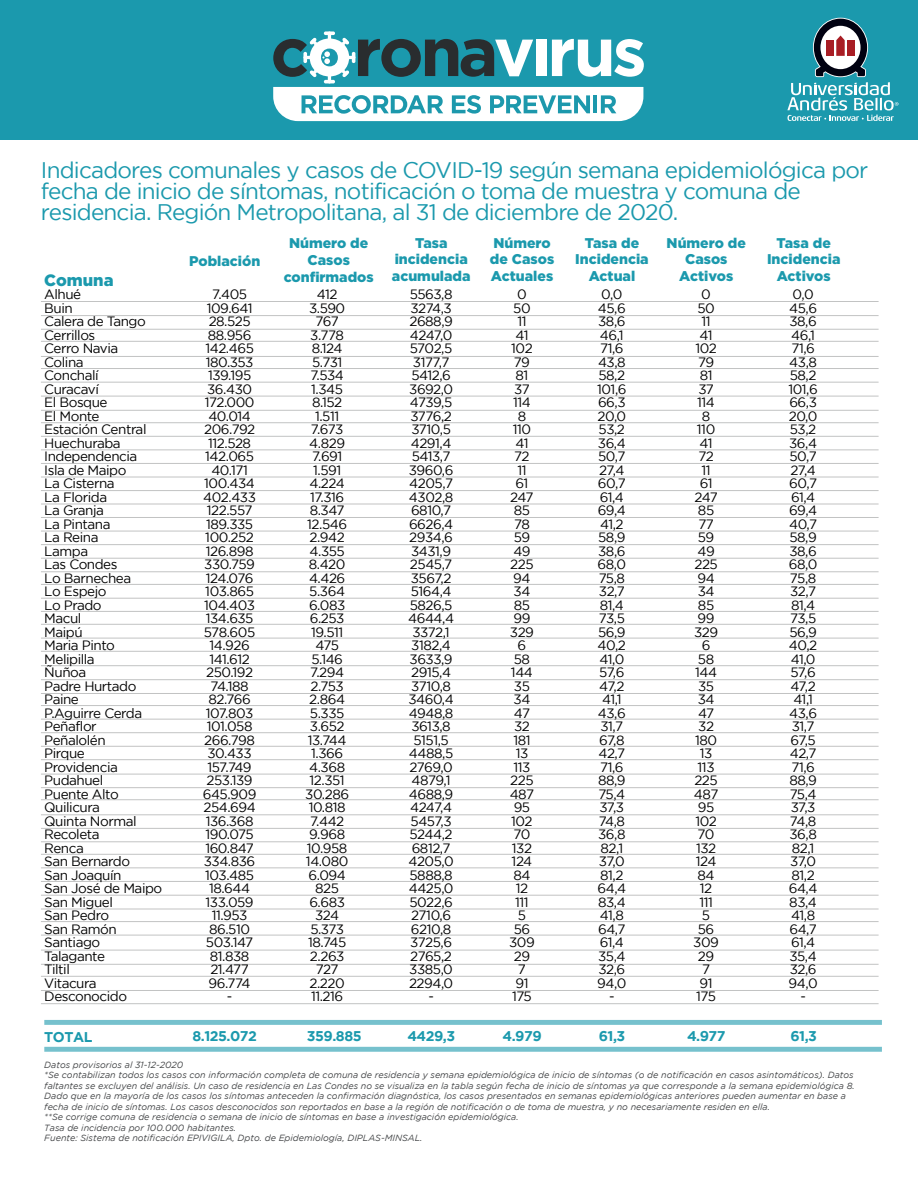
<style>
.page{position:relative;width:918px;height:1188px;background:#fff}
.page>*{position:absolute;margin:0;border:0;box-sizing:border-box;transform-origin:0 0}
.t1{font:22.5px/21px "Gotham";letter-spacing:-.035em;color:#1b99ad}
.t2{font:900 16.5px "Gotham";color:#1b99ad}
.t3{font:900 14.1px/17px "Gotham";color:#1b99ad;text-align:center}
.t4{font:700 14.1px "Gotham";letter-spacing:-.035em;color:#1b99ad}
.t5{font:13.5px/13.5px "Gotham";letter-spacing:-.035em;color:#000001;text-align:center}
.t6{font:italic 9px/10.5px "Gotham";color:#454749}
</style>
<div class="page">
<div style="left:0;top:0;width:918px;height:139px;background:#1b99ad"></div>
<svg style="left:787px;top:18px;width:111px;height:103px"></svg>
<hr style="left:41px;top:315px;width:838px;height:1px;background:#c2c3c3">
<hr style="left:41px;top:301px;width:838px;height:1px;background:#c2c3c3">
<hr style="left:41px;top:329px;width:838px;height:1px;background:#c2c3c3">
<hr style="left:41px;top:341px;width:838px;height:1px;background:#c2c3c3">
<hr style="left:41px;top:356px;width:838px;height:1px;background:#c2c3c3">
<hr style="left:41px;top:368px;width:838px;height:1px;background:#c2c3c3">
<hr style="left:41px;top:382px;width:838px;height:1px;background:#c2c3c3">
<hr style="left:41px;top:396px;width:838px;height:1px;background:#c2c3c3">
<hr style="left:41px;top:410px;width:838px;height:1px;background:#c2c3c3">
<hr style="left:41px;top:422px;width:838px;height:1px;background:#c2c3c3">
<hr style="left:41px;top:436px;width:838px;height:1px;background:#c2c3c3">
<hr style="left:41px;top:449px;width:838px;height:1px;background:#c2c3c3">
<hr style="left:41px;top:477px;width:838px;height:1px;background:#c2c3c3">
<hr style="left:41px;top:490px;width:838px;height:1px;background:#c2c3c3">
<hr style="left:41px;top:504px;width:838px;height:1px;background:#c2c3c3">
<hr style="left:41px;top:463px;width:838px;height:1px;background:#c2c3c3">
<hr style="left:41px;top:517px;width:838px;height:1px;background:#c2c3c3">
<hr style="left:41px;top:531px;width:838px;height:1px;background:#c2c3c3">
<hr style="left:41px;top:558px;width:838px;height:1px;background:#c2c3c3">
<hr style="left:41px;top:571px;width:838px;height:1px;background:#c2c3c3">
<hr style="left:41px;top:584px;width:838px;height:1px;background:#c2c3c3">
<hr style="left:41px;top:598px;width:838px;height:1px;background:#c2c3c3">
<hr style="left:41px;top:611px;width:838px;height:1px;background:#c2c3c3">
<hr style="left:41px;top:624px;width:838px;height:1px;background:#c2c3c3">
<hr style="left:41px;top:638px;width:838px;height:1px;background:#c2c3c3">
<hr style="left:41px;top:651px;width:838px;height:1px;background:#c2c3c3">
<hr style="left:41px;top:665px;width:838px;height:1px;background:#c2c3c3">
<hr style="left:41px;top:679px;width:838px;height:1px;background:#c2c3c3">
<hr style="left:41px;top:544px;width:838px;height:1px;background:#c2c3c3">
<hr style="left:41px;top:693px;width:838px;height:1px;background:#c2c3c3">
<hr style="left:41px;top:705px;width:838px;height:1px;background:#c2c3c3">
<hr style="left:41px;top:732px;width:838px;height:1px;background:#c2c3c3">
<hr style="left:41px;top:746px;width:838px;height:1px;background:#c2c3c3">
<hr style="left:41px;top:759px;width:838px;height:1px;background:#c2c3c3">
<hr style="left:41px;top:719px;width:838px;height:1px;background:#c2c3c3">
<hr style="left:41px;top:774px;width:838px;height:1px;background:#c2c3c3">
<hr style="left:41px;top:787px;width:838px;height:1px;background:#c2c3c3">
<hr style="left:41px;top:814px;width:838px;height:1px;background:#c2c3c3">
<hr style="left:41px;top:828px;width:838px;height:1px;background:#c2c3c3">
<hr style="left:41px;top:841px;width:838px;height:1px;background:#c2c3c3">
<hr style="left:41px;top:799px;width:838px;height:1px;background:#c2c3c3">
<hr style="left:41px;top:854px;width:838px;height:1px;background:#c2c3c3">
<hr style="left:41px;top:867px;width:838px;height:1px;background:#c2c3c3">
<hr style="left:41px;top:881px;width:838px;height:1px;background:#c2c3c3">
<hr style="left:41px;top:895px;width:838px;height:1px;background:#c2c3c3">
<hr style="left:41px;top:909px;width:838px;height:1px;background:#c2c3c3">
<hr style="left:41px;top:921px;width:838px;height:1px;background:#c2c3c3">
<hr style="left:41px;top:935px;width:838px;height:1px;background:#c2c3c3">
<hr style="left:41px;top:950px;width:838px;height:1px;background:#c2c3c3">
<hr style="left:41px;top:964px;width:838px;height:1px;background:#c2c3c3">
<hr style="left:41px;top:976px;width:838px;height:1px;background:#c2c3c3">
<hr style="left:41px;top:990px;width:838px;height:1px;background:#c2c3c3">
<hr style="left:41px;top:1003px;width:838px;height:1px;background:#c2c3c3">
<div style="left:44px;top:1020px;width:838px;height:5px;background:#76c1cd"></div>
<div style="left:44px;top:1047px;width:838px;height:5px;background:#76c1cd"></div>
<svg style="left:273px;top:31px;width:371px;height:90px"></svg>
<h1 class="t1" style="left:41px;top:160px;width:829px">Indicadores comunales y casos de COVID-19 según semana epidemiológica por fecha de inicio de síntomas, notificación o toma de muestra y comuna de residencia. Región Metropolitana, al 31 de diciembre de 2020.</h1>
<p class="t3" style="left:284px;top:234px;width:92px">Número de<br>Casos confirmados</p>
<p class="t3" style="left:392px;top:234px;width:80px">Tasa incidencia acumulada</p>
<p class="t3" style="left:490px;top:234px;width:66px;text-align:left">Número de Casos<br>Actuales</p>
<p class="t3" style="left:575px;top:234px;width:75px">Tasa de<br>Incidencia<br>Actual</p>
<p class="t3" style="left:667px;top:234px;width:81px">Número de<br>Casos<br>Activos</p>
<p class="t3" style="left:767px;top:234px;width:75px">Tasa de<br>Incidencia</p>
<p class="t3" style="left:189px;top:253px;width:73px">Población</p>
<p class="t2" style="left:44px;top:270px;width:71px">Comuna</p>
<p class="t3" style="left:777px;top:268px;width:56px">Activos</p>
<p class="t5" style="left:44px;top:287px;width:119px;text-align:left">Alhué<br>Buin<br>Calera de Tango<br>Cerrillos<br>Cerro Navia<br>Colina<br>Conchalí<br>Curacaví<br>El Bosque<br>El Monte<br>Estación Central<br>Huechuraba<br>Independencia<br>Isla de Maipo<br>La Cisterna<br>La Florida<br>La Granja<br>La Pintana<br>La Reina<br>Lampa<br>Las Condes<br>Lo Barnechea<br>Lo Espejo<br>Lo Prado<br>Macul<br>Maipú<br>Maria Pinto<br>Melipilla<br>Ñuñoa<br>Padre Hurtado<br>Paine<br>P.Aguirre Cerda<br>Peñaflor<br>Peñalolén<br>Pirque<br>Providencia<br>Pudahuel<br>Puente Alto<br>Quilicura<br>Quinta Normal<br>Recoleta<br>Renca<br>San Bernardo<br>San Joaquín<br>San José de Maipo<br>San Miguel<br>San Pedro<br>San Ramón<br>Santiago<br>Talagante<br>Tiltil<br>Vitacura<br>Desconocido</p>
<p class="t4" style="left:44px;top:1029px;width:50px">TOTAL</p>
<p class="t5" style="left:203px;top:287px;width:55px">7.405<br>109.641<br>28.525<br>88.956<br>142.465<br>180.353<br>139.195<br>36.430<br>172.000<br>40.014<br>206.792<br>112.528<br>142.065<br>40.171<br>100.434<br>402.433<br>122.557<br>189.335<br>100.252<br>126.898<br>330.759<br>124.076<br>103.865<br>104.403<br>134.635<br>578.605<br>14.926<br>141.612<br>250.192<br>74.188<br>82.766<br>107.803<br>101.058<br>266.798<br>30.433<br>157.749<br>253.139<br>645.909<br>254.694<br>136.368<br>190.075<br>160.847<br>334.836<br>103.485<br>18.644<br>133.059<br>11.953<br>86.510<br>503.147<br>81.838<br>21.477<br>96.774<br>-</p>
<p class="t5" style="left:305px;top:287px;width:45px">412<br>3.590<br>767<br>3.778<br>8.124<br>5.731<br>7.534<br>1.345<br>8.152<br>1.511<br>7.673<br>4.829<br>7.691<br>1.591<br>4.224<br>17.316<br>8.347<br>12.546<br>2.942<br>4.355<br>8.420<br>4.426<br>5.364<br>6.083<br>6.253<br>19.511<br>475<br>5.146<br>7.294<br>2.753<br>2.864<br>5.335<br>3.652<br>13.744<br>1.366<br>4.368<br>12.351<br>30.286<br>10.818<br>7.442<br>9.968<br>10.958<br>14.080<br>6.094<br>825<br>6.683<br>324<br>5.373<br>18.745<br>2.263<br>727<br>2.220<br>11.216</p>
<p class="t5" style="left:408px;top:287px;width:47px">5563,8<br>3274,3<br>2688,9<br>4247,0<br>5702,5<br>3177,7<br>5412,6<br>3692,0<br>4739,5<br>3776,2<br>3710,5<br>4291,4<br>5413,7<br>3960,6<br>4205,7<br>4302,8<br>6810,7<br>6626,4<br>2934,6<br>3431,9<br>2545,7<br>3567,2<br>5164,4<br>5826,5<br>4644,4<br>3372,1<br>3182,4<br>3633,9<br>2915,4<br>3710,8<br>3460,4<br>4948,8<br>3613,8<br>5151,5<br>4488,5<br>2769,0<br>4879,1<br>4688,9<br>4247,4<br>5457,3<br>5244,2<br>6812,7<br>4205,0<br>5888,8<br>4425,0<br>5022,6<br>2710,6<br>6210,8<br>3725,6<br>2765,2<br>3385,0<br>2294,0 -</p>
<p class="t5" style="left:509px;top:287px;width:27px">0<br>50<br>11<br>41<br>102<br>79<br>81<br>37<br>114<br>8<br>110<br>41<br>72<br>11<br>61<br>247<br>85<br>78<br>59<br>49<br>225<br>94<br>34<br>85<br>99<br>329<br>6<br>58<br>144<br>35<br>34<br>47<br>32<br>181<br>13<br>113<br>225<br>487<br>95<br>102<br>70<br>132<br>124<br>84<br>12<br>111<br>5<br>56<br>309<br>29<br>7<br>91<br>175</p>
<p class="t5" style="left:597px;top:287px;width:31px">0,0<br>45,6<br>38,6<br>46,1<br>71,6<br>43,8<br>58,2<br>101,6<br>66,3<br>20,0<br>53,2<br>36,4<br>50,7<br>27,4<br>60,7<br>61,4<br>69,4<br>41,2<br>58,9<br>38,6<br>68,0<br>75,8<br>32,7<br>81,4<br>73,5<br>56,9<br>40,2<br>41,0<br>57,6<br>47,2<br>41,1<br>43,6<br>31,7<br>67,8<br>42,7<br>71,6<br>88,9<br>75,4<br>37,3<br>74,8<br>36,8<br>82,1<br>37,0<br>81,2<br>64,4<br>83,4<br>41,8<br>64,7<br>61,4<br>35,4<br>32,6<br>94,0 -</p>
<p class="t5" style="left:693px;top:287px;width:27px">0<br>50<br>11<br>41<br>102<br>79<br>81<br>37<br>114<br>8<br>110<br>41<br>72<br>11<br>61<br>247<br>85<br>77<br>59<br>49<br>225<br>94<br>34<br>85<br>99<br>329<br>6<br>58<br>144<br>35<br>34<br>47<br>32<br>180<br>13<br>113<br>225<br>487<br>95<br>102<br>70<br>132<br>124<br>84<br>12<br>111<br>5<br>56<br>309<br>29<br>7<br>91<br>175</p>
<p class="t5" style="left:788px;top:287px;width:31px">0,0<br>45,6<br>38,6<br>46,1<br>71,6<br>43,8<br>58,2<br>101,6<br>66,3<br>20,0<br>53,2<br>36,4<br>50,7<br>27,4<br>60,7<br>61,4<br>69,4<br>40,7<br>58,9<br>38,6<br>68,0<br>75,8<br>32,7<br>81,4<br>73,5<br>56,9<br>40,2<br>41,0<br>57,6<br>47,2<br>41,1<br>43,6<br>31,7<br>67,5<br>42,7<br>71,6<br>88,9<br>75,4<br>37,3<br>74,8<br>36,8<br>82,1<br>37,0<br>81,2<br>64,4<br>83,4<br>41,8<br>64,7<br>61,4<br>35,4<br>32,6<br>94,0 -</p>
<p class="t4" style="left:193px;top:1028px;width:66px">8.125.072</p>
<p class="t4" style="left:307px;top:1028px;width:56px">359.885</p>
<p class="t4" style="left:407px;top:1028px;width:49px">4429,3</p>
<p class="t4" style="left:503px;top:1028px;width:41px">4.979</p>
<p class="t4" style="left:599px;top:1028px;width:28px">61,3</p>
<p class="t4" style="left:687px;top:1028px;width:40px">4.977</p>
<p class="t4" style="left:790px;top:1028px;width:28px">61,3</p>
<p class="t6" style="left:44px;top:1059px;width:812px">Datos provisorios al 31-12-2020<br>*Se contabilizan todos los casos con información completa de comuna de residencia y semana epidemiológica de inicio de síntomas (o de notificación en casos asintomáticos). Datos faltantes se excluyen del análisis. Un caso de residencia en Las Condes no se visualiza en la tabla según fecha de inicio de síntomas ya que corresponde a la semana epidemiológica 8.<br>Dado que en la mayoría de los casos los síntomas anteceden la confirmación diagnóstica, los casos presentados en semanas epidemiológicas anteriores pueden aumentar en base a fecha de inicio de síntomas. Los casos desconocidos son reportados en base a la región de notificación o de toma de muestra, y no necesariamente residen en ella.<br>**Se corrige comuna de residencia o semana de inicio de síntomas en base a investigación epidemiológica.<br>Tasa de incidencia por 100.000 habitantes.<br>Fuente: Sistema de notificación EPIVIGILA, Dpto. de Epidemiología, DIPLAS-MINSAL.</p>
</div>
